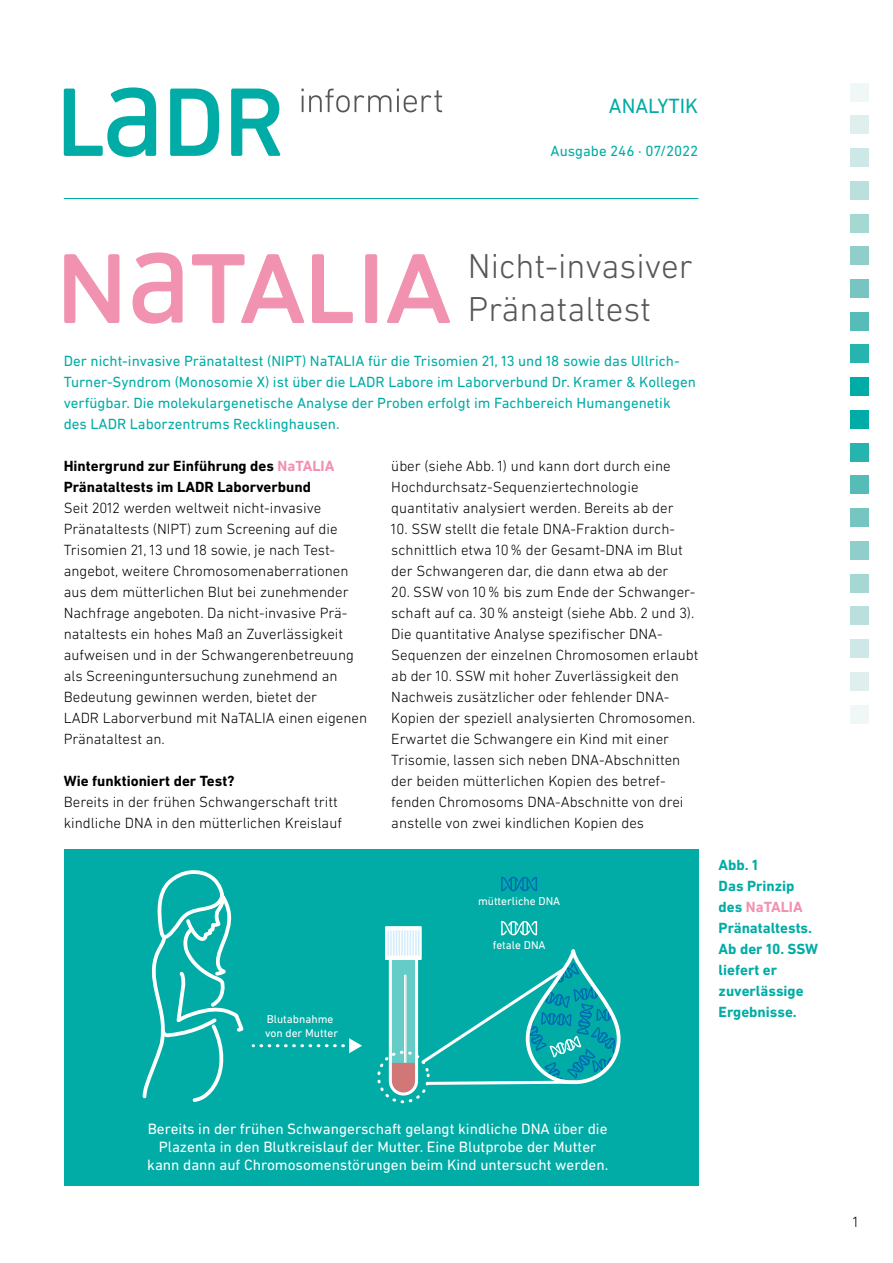
<style>
.page{position:relative;width:893px;height:1263px;background:#fff}
.page>*{position:absolute;margin:0;border:0;box-sizing:border-box;transform-origin:0 0}
.t1{font:300 35.25px/42.2px "DIN Next LT Pro";color:#575756}
.t2{font:21px "DIN Next LT Pro";color:#00aca5}
.t3{font:15.3px/18.3px "DIN Next LT Pro";color:#fff;text-align:center}
.t4{font:300 15px/21px "DIN Next LT Pro";color:#000}
.t5{font:15px/21px "DIN Next LT Pro";color:#00aca5}
.t6{font:700 15px/21px "DIN Next LT Pro";color:#000}
.t7{font:700 15px/21px "DIN Next LT Pro";color:#00aca5}
.t8{font:11.55px/13.8px "DIN Next LT Pro";color:#fff}
.s1{color:#f192b0}
</style>
<div class="page">
<svg style="left:64px;top:87px;width:217px;height:70px"></svg>
<svg style="left:301px;top:89px;width:141px;height:23px"></svg>
<div style="left:850px;top:377px;width:19px;height:19px;background:#00aca5"></div>
<div style="left:850px;top:410px;width:19px;height:19px;background:#00aca5"></div>
<div style="left:850px;top:443px;width:19px;height:18px;background:#27b4ae"></div>
<div style="left:850px;top:345px;width:19px;height:18px;background:#27b4ae"></div>
<div style="left:850px;top:476px;width:19px;height:18px;background:#56bcb7"></div>
<div style="left:850px;top:312px;width:19px;height:18px;background:#56bcb7"></div>
<div style="left:850px;top:508px;width:19px;height:19px;background:#76c5c1"></div>
<div style="left:850px;top:279px;width:19px;height:19px;background:#76c5c1"></div>
<div style="left:850px;top:541px;width:19px;height:18px;background:#8fceca"></div>
<div style="left:850px;top:247px;width:19px;height:18px;background:#8fceca"></div>
<div style="left:850px;top:574px;width:19px;height:18px;background:#a5d7d3"></div>
<div style="left:850px;top:214px;width:19px;height:18px;background:#a5d7d3"></div>
<div style="left:850px;top:607px;width:19px;height:18px;background:#badfdd"></div>
<div style="left:850px;top:181px;width:19px;height:18px;background:#badfdd"></div>
<div style="left:850px;top:639px;width:19px;height:19px;background:#cde8e6"></div>
<div style="left:850px;top:148px;width:19px;height:19px;background:#cde8e6"></div>
<div style="left:850px;top:672px;width:19px;height:18px;background:#deefee"></div>
<div style="left:850px;top:116px;width:19px;height:18px;background:#deefee"></div>
<div style="left:850px;top:705px;width:19px;height:18px;background:#eff7f7"></div>
<div style="left:850px;top:83px;width:19px;height:18px;background:#eff7f7"></div>
<hr style="left:64px;top:198px;width:634px;height:1px;background:#00aca5">
<div style="left:64px;top:849px;width:634px;height:336px;background:#00aca5"></div>
<svg style="left:142px;top:870px;width:102px;height:232px"></svg>
<svg style="left:261px;top:1038px;width:101px;height:15px"></svg>
<svg style="left:377px;top:876px;width:242px;height:228px"></svg>
<svg style="left:65px;top:255px;width:54px;height:68px"></svg>
<svg style="left:192px;top:255px;width:112px;height:68px"></svg>
<svg style="left:312px;top:255px;width:40px;height:68px"></svg>
<div style="left:366px;top:255px;width:11px;height:68px;background:#f192b0;border-radius:2px"></div>
<div style="left:366px;top:255px;width:11px;height:68px;border:1px solid #f192b0;border-radius:2px"></div>
<svg style="left:387px;top:255px;width:63px;height:68px"></svg>
<svg style="left:133px;top:252px;width:50px;height:72px"></svg>
<h2 class="t2" style="left:609px;top:93px;width:91px">ANALYTIK</h2>
<p class="t5" style="left:551px;top:140px;width:149px">Ausgabe 246 · 07/2022</p>
<h1 class="t1" style="left:468px;top:245px;width:226px">Nicht-invasiver<br>Pränataltest</h1>
<p class="t5" style="left:64px;top:350px;width:633px">Der nicht-invasive Pränataltest (NIPT) NaTALIA für die Trisomien 21, 13 und 18 sowie das Ullrich-Turner-Syndrom (Monosomie X) ist über die LADR Labore im Laborverbund Dr. Kramer &amp; Kollegen verfügbar. Die molekulargenetische Analyse der Proben erfolgt im Fachbereich Humangenetik des LADR Laborzentrums Recklinghausen.</p>
<p class="t6" style="left:64px;top:455px;width:272px">Hintergrund zur Einführung des <span class="s1">NaTALIA<br></span>Pränataltests im LADR Laborverbund</p>
<p class="t4" style="left:64px;top:497px;width:305px">Seit 2012 werden weltweit nicht-invasive Pränataltests (NIPT) zum Screening auf die Trisomien 21, 13 und 18 sowie, je nach Test&shy;angebot, weitere Chromosomenaberrationen aus dem mütterlichen Blut bei zunehmender Nachfrage angeboten. Da nicht-invasive Prä&shy;nataltests ein hohes Maß an Zuverlässigkeit aufweisen und in der Schwangerenbetreuung als Screeninguntersuchung zunehmend an Bedeutung gewinnen werden, bietet der<br>LADR Laborverbund mit NaTALIA einen eigenen Pränataltest an.</p>
<p class="t6" style="left:64px;top:770px;width:172px">Wie funktioniert der Test?</p>
<p class="t4" style="left:64px;top:791px;width:280px">Bereits in der frühen Schwangerschaft tritt kindliche DNA in den mütterlichen Kreislauf</p>
<p class="t4" style="left:391px;top:455px;width:284px">über (siehe Abb. 1) und kann dort durch eine<br>Hochdurchsatz-Sequenziertechnologie quantitativ analysiert werden. Bereits ab der</p>
<p class="t4" style="left:391px;top:518px;width:293px">10. SSW stellt die fetale DNA-Fraktion durch&shy;schnittlich etwa 10% der Gesamt-DNA im Blut der Schwangeren dar, die dann etwa ab der</p>
<p class="t4" style="left:391px;top:581px;width:309px">20. SSW von 10% bis zum Ende der Schwanger&shy;schaft auf ca. 30% ansteigt (siehe Abb. 2 und 3).<br>Die quantitative Analyse spezifischer DNA-Sequenzen der einzelnen Chromosomen erlaubt ab der 10. SSW mit hoher Zuverlässigkeit den Nachweis zusätzlicher oder fehlender DNA-Kopien der speziell analysierten Chromosomen.<br>Erwartet die Schwangere ein Kind mit einer Trisomie, lassen sich neben DNA-Abschnitten der beiden mütterlichen Kopien des betref&shy;fenden Chromosoms DNA-Abschnitte von drei anstelle von zwei kindlichen Kopien des</p>
<p class="t8" style="left:265px;top:1012px;width:75px">Blutabnahme von der Mutter</p>
<p class="t8" style="left:478px;top:894px;width:84px">mütterliche DNA</p>
<p class="t8" style="left:493px;top:938px;width:54px">fetale DNA</p>
<p class="t7" style="left:719px;top:854px;width:101px">Abb. 1<br>Das Prinzip des <span class="s1">NaTALIA<br></span>Pränataltests.<br>Ab der 10. SSW liefert er zuverlässige<br>Ergebnisse.</p>
<p class="t3" style="left:147px;top:1119px;width:462px">Bereits in der frühen Schwangerschaft gelangt kindliche DNA über die<br>Plazenta in den Blutkreislauf der Mutter. Eine Blutprobe der Mutter kann dann auf Chromosomenstörungen beim Kind untersucht werden.</p>
<p class="t4" style="left:853px;top:1211px;width:7px">1</p>
</div>
